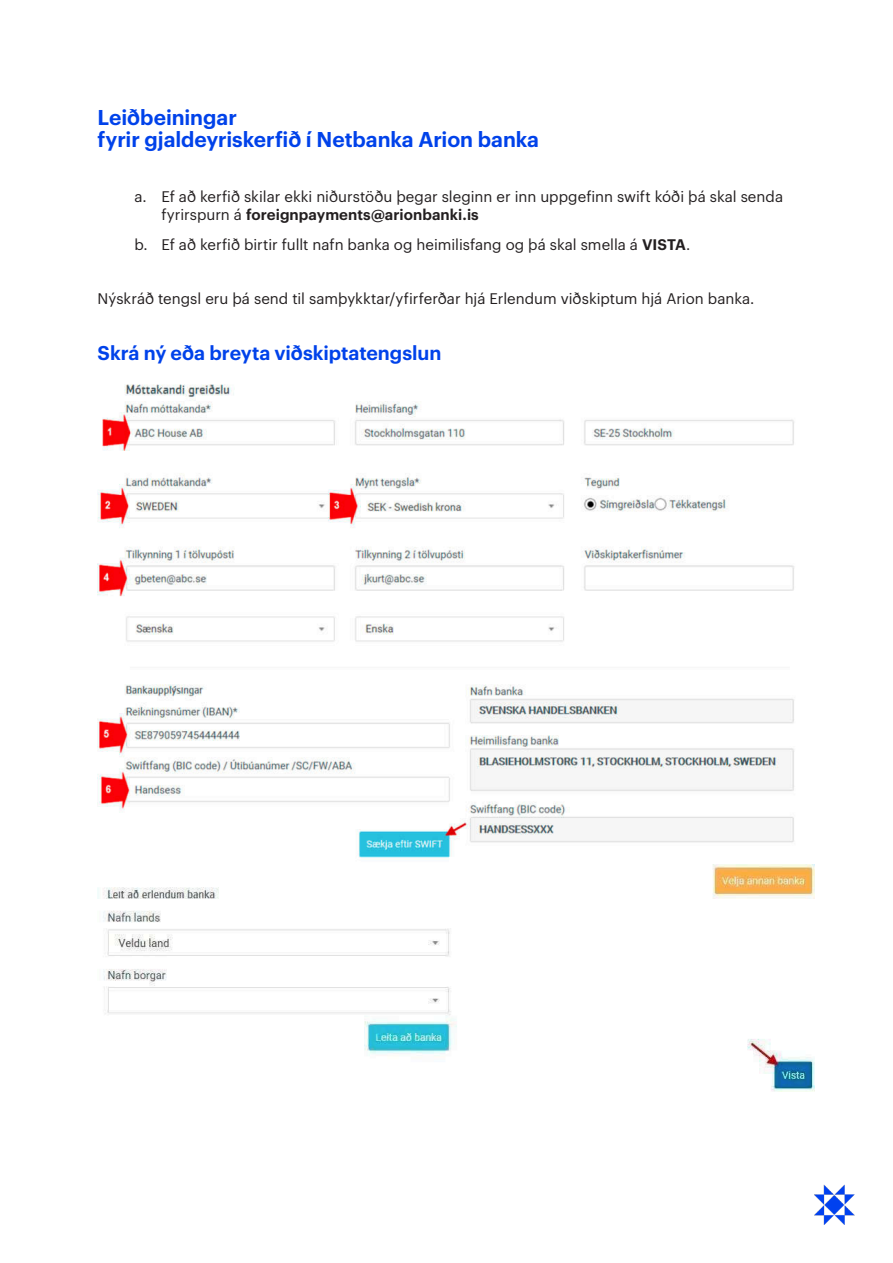
<style>
.page{position:relative;width:893px;height:1263px;background:#fff}
.page>*{position:absolute;margin:0;border:0;box-sizing:border-box;transform-origin:0 0}
.t1{font:600 21px/22.5px "Graphik";letter-spacing:-.005em;color:#0042ea}
.t2{font:600 19.5px "Graphik";letter-spacing:-.005em;color:#0042ea}
.t3{font:15px/18px "Graphik";color:#231f20}
.s1{font-weight:600}
</style>
<div class="page">
<img style="left:815px;top:1185px;width:40px;height:39px">
<img style="left:98px;top:384px;width:696px;height:474px">
<img style="left:98px;top:864px;width:717px;height:227px">
<h1 class="t1" style="left:98px;top:104px;width:443px">Leiðbeiningar<br>fyrir gjaldeyriskerfið í Netbanka Arion banka</h1>
<p class="t3" style="left:161px;top:186px;width:623px;text-indent:-27px">a. Ef að kerfið skilar ekki niðurstöðu þegar sleginn er inn uppgefinn swift kóði þá skal senda fyrirspurn á <span class="s1">foreignpayments@arionbanki.is</span></p>
<p class="t3" style="left:134px;top:235px;width:557px">b. Ef að kerfið birtir fullt nafn banka og heimilisfang og þá skal smella á <span class="s1">VISTA</span>.</p>
<p class="t3" style="left:98px;top:289px;width:658px">Nýskráð tengsl eru þá send til samþykktar/yfirferðar hjá Erlendum viðskiptum hjá Arion banka.</p>
<h2 class="t2" style="left:98px;top:338px;width:345px">Skrá ný eða breyta viðskiptatengslun</h2>
</div>
